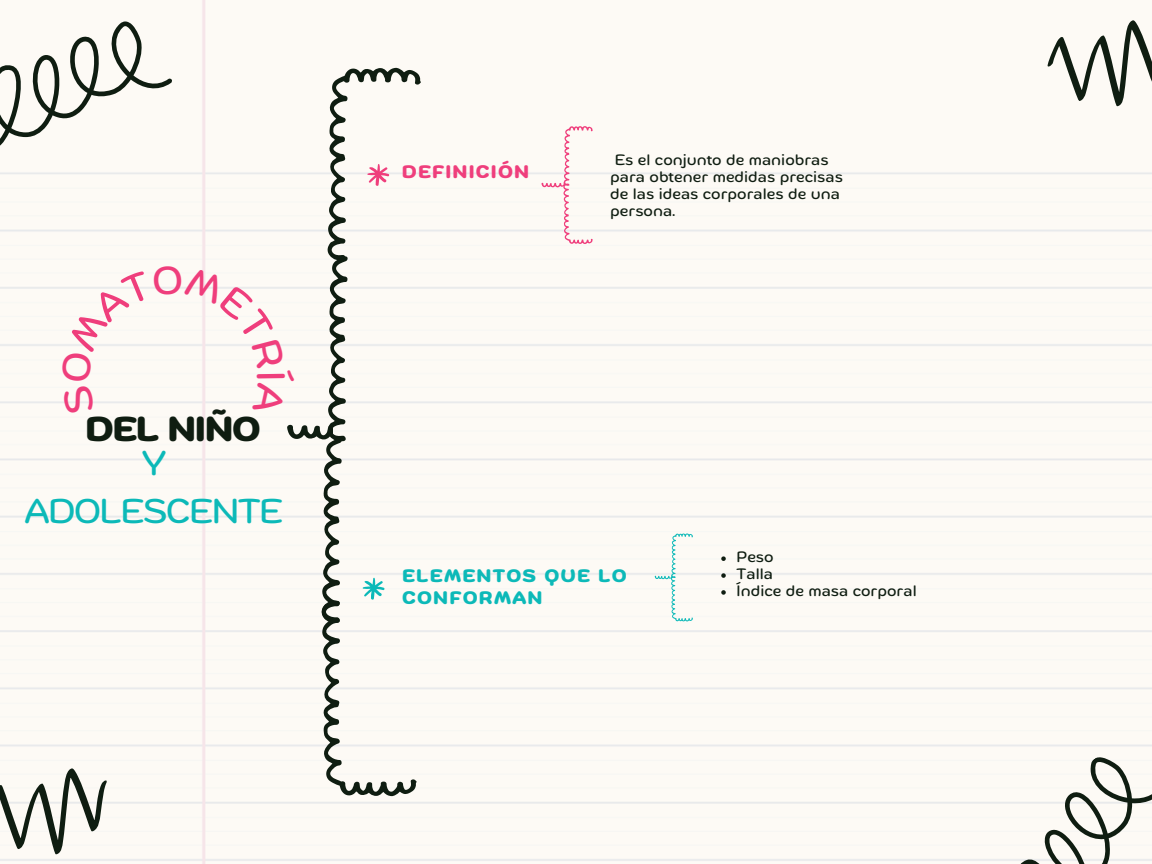
<style>
.page{position:relative;width:1152px;height:864px;background:#fff}
.page>*{position:absolute;margin:0;border:0;box-sizing:border-box;transform-origin:0 0}
.t1{font:700 34.5px "Mommi";letter-spacing:-.04em;color:#0f1d11}
.t2{font:34.2px/47.8px "Mommi";letter-spacing:-.04em;color:#0cb9b8;text-align:center}
.t3{font:700 18px/21.3px "Mommi";letter-spacing:.07em;color:#0cb9b8}
.t4{font:700 18px "Mommi";letter-spacing:.07em;color:#ef3e7c}
.t5{font:15px/16.8px "Mommi";color:#0f1d11}
</style>
<div class="page">
<svg style="left:655px;top:533px;width:38px;height:88px"></svg>
<svg style="left:983px;top:732px;width:169px;height:132px"></svg>
<svg style="left:721px;top:556px;width:5px;height:5px"></svg>
<svg style="left:721px;top:573px;width:5px;height:5px"></svg>
<svg style="left:721px;top:590px;width:5px;height:5px"></svg>
<svg style="left:1037px;top:0;width:115px;height:132px"></svg>
<svg style="left:542px;top:126px;width:51px;height:118px"></svg>
<svg style="left:0;top:21px;width:421px;height:843px"></svg>
<p class="t1" style="left:85px;top:413px;width:177px">DEL NIÑO</p>
<p class="t2" style="left:25px;top:441px;width:260px">Y<br>ADOLESCENTE</p>
<p class="t4" style="left:402px;top:164px;width:129px">DEFINICIÓN</p>
<p class="t5" style="left:610px;top:152px;width:234px">Es el conjunto de maniobras para obtener medidas precisas de las ideas corporales de una persona.</p>
<p class="t3" style="left:402px;top:566px;width:226px">ELEMENTOS QUE LO<br>CONFORMAN</p>
<p class="t5" style="left:737px;top:549px;width:38px">Peso</p>
<p class="t5" style="left:737px;top:566px;width:38px">Talla</p>
<p class="t5" style="left:737px;top:583px;width:182px">Índice de masa corporal</p>
</div>
